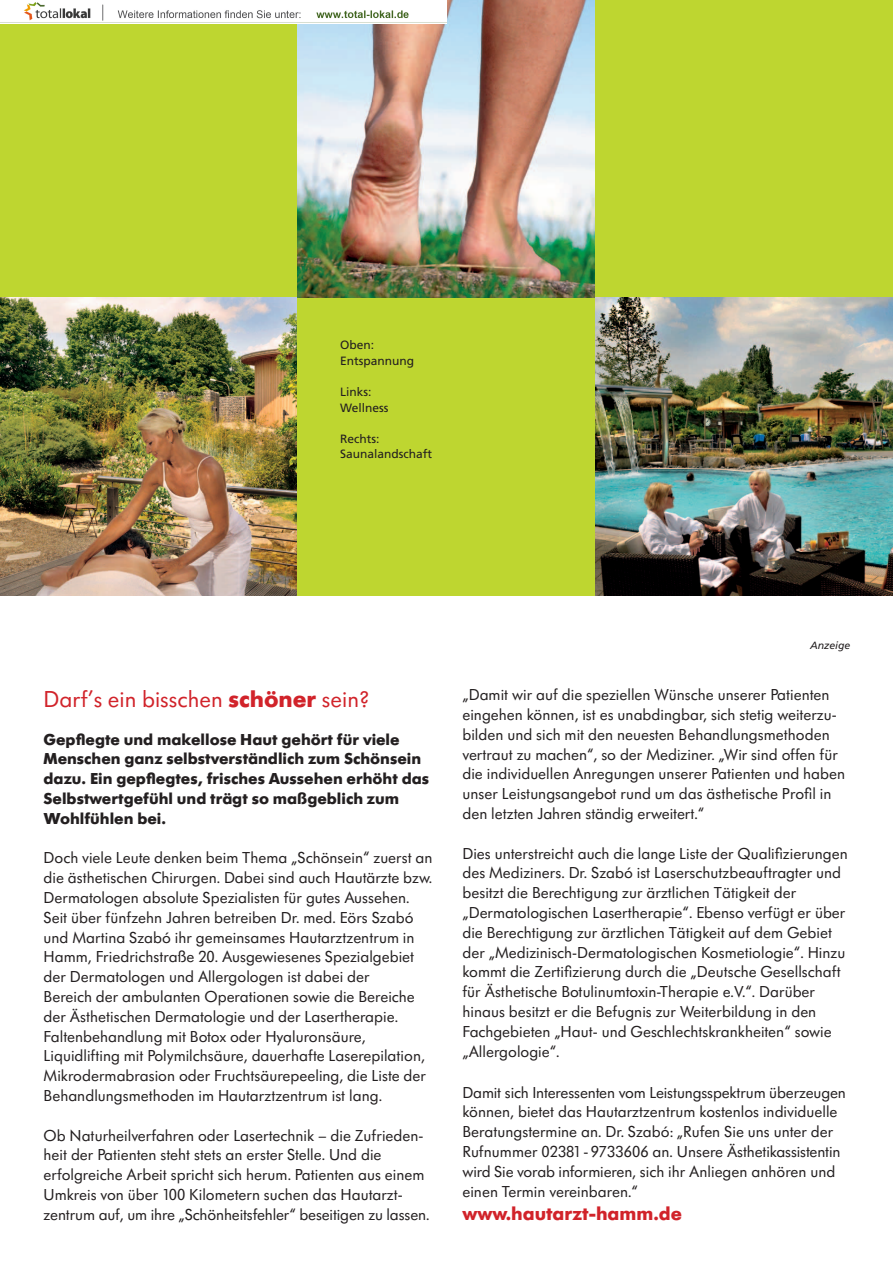
<style>
.page{position:relative;width:893px;height:1263px;background:#fff}
.page>*{position:absolute;margin:0;border:0;box-sizing:border-box;transform-origin:0 0}
.t1{font:24px "Futura SB";color:#d1232a}
.t2{font:700 19.5px "Futura SB";color:#d1232a}
.t3{font:16.5px/19.8px "Futura SB";color:#231f20}
.t4{font:700 16.5px/19.8px "Futura SB";color:#231f20}
.t5{font:12px/15.6px "Frutiger";color:#231f20}
.t6{font:italic 10.5px "Frutiger";color:#231f20}
.s1{font-weight:700}
</style>
<div class="page">
<div style="left:0;top:0;width:298px;height:298px;background:#bed630"></div>
<img style="left:0;top:298px;width:298px;height:297px">
<img style="left:298px;top:0;width:297px;height:298px">
<div style="left:298px;top:298px;width:297px;height:297px;background:#bed630"></div>
<div style="left:595px;top:0;width:298px;height:298px;background:#bed630"></div>
<img style="left:595px;top:298px;width:298px;height:297px">
<img style="left:0;top:0;width:446px;height:24px">
<p class="t5" style="left:340px;top:337px;width:76px">Oben:<br>Entspannung</p>
<p class="t5" style="left:340px;top:384px;width:50px">Links:<br>Wellness</p>
<p class="t5" style="left:340px;top:431px;width:94px">Rechts:<br>Saunalandschaft</p>
<h1 class="t1" style="left:44px;top:686px;width:327px">Darf’s ein bisschen <span class="s1">schöner</span> sein?</h1>
<p class="t4" style="left:44px;top:729px;width:387px">Gepflegte und makellose Haut gehört für viele Menschen ganz selbstverständlich zum Schönsein dazu. Ein gepflegtes, frisches Aussehen erhöht das Selbstwertgefühl und trägt so maßgeblich zum Wohlfühlen bei.</p>
<p class="t3" style="left:44px;top:848px;width:391px">Doch viele Leute denken beim Thema „Schönsein“ zuerst an die ästhetischen Chirurgen. Dabei sind auch Hautärzte bzw.<br>Dermatologen absolute Spezialisten für gutes Aussehen.<br>Seit über fünfzehn Jahren betreiben Dr. med. Eörs Szabó und Martina Szabó ihr gemeinsames Hautarztzentrum in Hamm, Friedrichstraße 20. Ausgewiesenes Spezialgebiet der Dermatologen und Allergologen ist dabei der<br>Bereich der ambulanten Operationen sowie die Bereiche der Ästhetischen Dermatologie und der Lasertherapie.<br>Faltenbehandlung mit Botox oder Hyaluronsäure, Liquidlifting mit Polymilchsäure, dauerhafte Laserepilation, Mikrodermabrasion oder Fruchtsäurepeeling, die Liste der Behandlungsmethoden im Hautarztzentrum ist lang.</p>
<p class="t3" style="left:44px;top:1125px;width:387px">Ob Naturheilverfahren oder Lasertechnik – die Zufrieden&shy;heit der Patienten steht stets an erster Stelle. Und die erfolgreiche Arbeit spricht sich herum. Patienten aus einem Umkreis von über 100 Kilometern suchen das Hautarzt&shy;zentrum auf, um ihre „Schönheitsfehler“ beseitigen zu lassen.</p>
<p class="t6" style="left:810px;top:639px;width:42px">Anzeige</p>
<p class="t3" style="left:462px;top:685px;width:384px">„Damit wir auf die speziellen Wünsche unserer Patienten eingehen können, ist es unabdingbar, sich stetig weiterzu&shy;bilden und sich mit den neuesten Behandlungsmethoden vertraut zu machen“, so der Mediziner. „Wir sind offen für die individuellen Anregungen unserer Patienten und haben unser Leistungsangebot rund um das ästhetische Profil in den letzten Jahren ständig erweitert.“</p>
<p class="t3" style="left:462px;top:843px;width:387px">Dies unterstreicht auch die lange Liste der Qualifizierungen des Mediziners. Dr. Szabó ist Laserschutzbeauftragter und besitzt die Berechtigung zur ärztlichen Tätigkeit der „Dermatologischen Lasertherapie“. Ebenso verfügt er über die Berechtigung zur ärztlichen Tätigkeit auf dem Gebiet der „Medizinisch-Dermatologischen Kosmetiologie“. Hinzu kommt die Zertifizierung durch die „Deutsche Gesellschaft für Ästhetische Botulinumtoxin-Therapie e.V.“. Darüber hinaus besitzt er die Befugnis zur Weiterbildung in den Fachgebieten „Haut- und Geschlechtskrankheiten“ sowie „Allergologie“.</p>
<p class="t3" style="left:462px;top:1082px;width:385px">Damit sich Interessenten vom Leistungsspektrum überzeugen können, bietet das Hautarztzentrum kostenlos individuelle Beratungstermine an. Dr. Szabó: „Rufen Sie uns unter der Rufnummer 02381 - 9733606 an. Unsere Ästhetikassistentin wird Sie vorab informieren, sich ihr Anliegen anhören und einen Termin vereinbaren.“</p>
<p class="t2" style="left:462px;top:1202px;width:221px">www.hautarzt-hamm.de</p>
</div>
